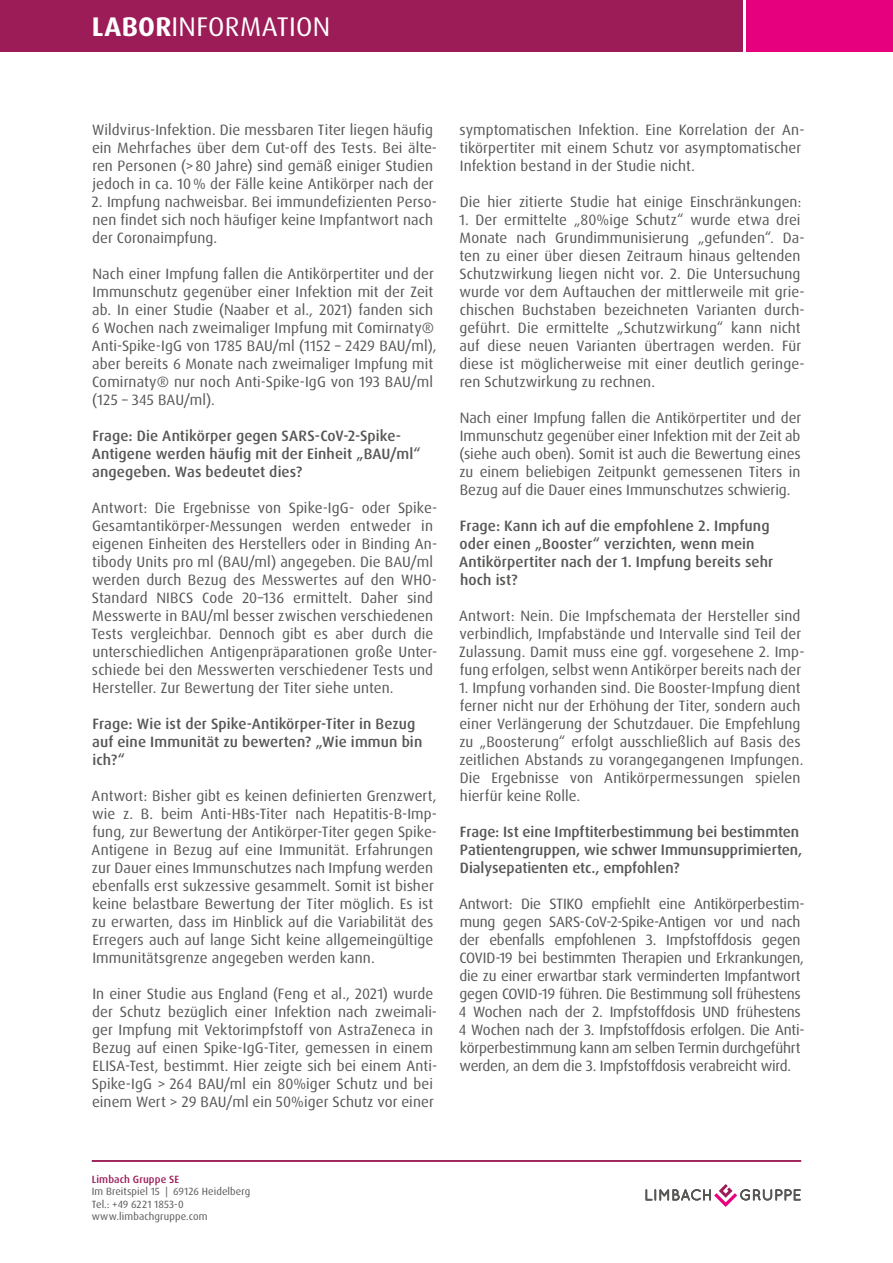
<style>
.page{position:relative;width:893px;height:1263px;background:#fff}
.page>*{position:absolute;margin:0;border:0;box-sizing:border-box;transform-origin:0 0}
.t1{font:27px "Dax Pro";letter-spacing:.01em;color:#fff}
.t2{font:15px/18px "Dax Pro";letter-spacing:.005em;color:#575756}
.t3{font:15px/18px "Dax Pro";letter-spacing:-.015em;color:#575756}
.t4{font:500 15px/18px "Dax Pro";letter-spacing:.005em;color:#575756}
.t5{font:10.5px/12.6px "Dax Pro";letter-spacing:.01em;color:#575756}
.t6{font:500 10.5px "Dax Pro";letter-spacing:.01em;color:#9b1c57}
.s1{font-weight:700}
</style>
<div class="page">
<svg style="left:646px;top:1184px;width:154px;height:23px"></svg>
<div style="left:0;top:0;width:742px;height:51px;background:#9b1c57"></div>
<div style="left:746px;top:0;width:147px;height:51px;background:#e6007d"></div>
<hr style="left:92px;top:1160px;width:709px;height:2px;background:#9b1c57">
<h1 class="t1" style="left:92px;top:9px;width:240px"><span class="s1">LABOR</span>INFORMATION</h1>
<p class="t2" style="left:92px;top:121px;width:347px">Wildvirus-Infektion. Die messbaren Titer liegen häufig ein Mehrfaches über dem Cut-off des Tests. Bei älte&shy;ren Personen (&gt;80 Jahre) sind gemäß einiger Studien jedoch in ca. 10% der Fälle keine Antikörper nach der</p>
<p class="t2" style="left:91px;top:193px;width:347px">2. Impfung nachweisbar. Bei immundefizienten Perso&shy;nen findet sich noch häufiger keine Impfantwort nach der Coronaimpfung.</p>
<p class="t2" style="left:92px;top:265px;width:346px">Nach einer Impfung fallen die Antikörpertiter und der Immunschutz gegenüber einer Infektion mit der Zeit ab. In einer Studie (Naaber et al., 2021) fanden sich 6 Wochen nach zweimaliger Impfung mit Comirnaty® Anti-Spike-IgG von 1785 BAU/ml (1152 – 2429 BAU/ml), aber bereits 6 Monate nach zweimaliger Impfung mit Comirnaty® nur noch Anti-Spike-IgG von 193 BAU/ml (125 – 345 BAU/ml).</p>
<p class="t4" style="left:92px;top:427px;width:330px">Frage: Die Antikörper gegen SARS-CoV-2-Spike-<br>Antigene werden häufig mit der Einheit „BAU/ml“ angegeben. Was bedeutet dies?</p>
<p class="t2" style="left:91px;top:499px;width:347px">Antwort: Die Ergebnisse von Spike-IgG- oder Spike-Gesamtantikörper-Messungen werden entweder in eigenen Einheiten des Herstellers oder in Binding An&shy;tibody Units pro ml (BAU/ml) angegeben. Die BAU/ml werden durch Bezug des Messwertes auf den WHO-Standard NIBCS Code 20–136 ermittelt. Daher sind Messwerte in BAU/ml besser zwischen verschiedenen Tests vergleichbar. Dennoch gibt es aber durch die unterschiedlichen Antigenpräparationen große Unter&shy;schiede bei den Messwerten verschiedener Tests und Hersteller. Zur Bewertung der Titer siehe unten.</p>
<p class="t4" style="left:92px;top:715px;width:332px">Frage: Wie ist der Spike-Antikörper-Titer in Bezug auf eine Immunität zu bewerten? „Wie immun bin ich?“</p>
<p class="t2" style="left:92px;top:787px;width:347px">Antwort: Bisher gibt es keinen definierten Grenzwert, wie z. B. beim Anti-HBs-Titer nach Hepatitis-B-Imp&shy;fung, zur Bewertung der Antikörper-Titer gegen Spike-Antigene in Bezug auf eine Immunität. Erfahrungen zur Dauer eines Immunschutzes nach Impfung werden ebenfalls erst sukzessive gesammelt. Somit ist bisher keine belastbare Bewertung der Titer möglich. Es ist zu erwarten, dass im Hinblick auf die Variabilität des Erregers auch auf lange Sicht keine allgemeingültige Immunitätsgrenze angegeben werden kann.</p>
<p class="t2" style="left:92px;top:985px;width:347px">In einer Studie aus England (Feng et al., 2021) wurde der Schutz bezüglich einer Infektion nach zweimali&shy;ger Impfung mit Vektorimpfstoff von AstraZeneca in Bezug auf einen Spike-IgG-Titer, gemessen in einem ELISA-Test, bestimmt. Hier zeigte sich bei einem Anti-Spike-IgG &gt; 264 BAU/ml ein 80%iger Schutz und bei einem Wert &gt; 29 BAU/ml ein 50%iger Schutz vor einer</p>
<p class="t2" style="left:459px;top:121px;width:347px">symptomatischen Infektion. Eine Korrelation der An&shy;tikörpertiter mit einem Schutz vor asymptomatischer<br>Infektion bestand in der Studie nicht.</p>
<p class="t2" style="left:460px;top:193px;width:343px">Die hier zitierte Studie hat einige Einschränkungen:</p>
<p class="t2" style="left:459px;top:211px;width:347px">1. Der ermittelte „80%ige Schutz“ wurde etwa drei Monate nach Grundimmunisierung „gefunden“. Da&shy;ten zu einer über diesen Zeitraum hinaus geltenden Schutzwirkung liegen nicht vor. 2. Die Untersuchung wurde vor dem Auftauchen der mittlerweile mit grie&shy;chischen Buchstaben bezeichneten Varianten durch&shy;geführt. Die ermittelte „Schutzwirkung“ kann nicht auf diese neuen Varianten übertragen werden. Für diese ist möglicherweise mit einer deutlich geringe&shy;ren Schutzwirkung zu rechnen.</p>
<p class="t2" style="left:459px;top:409px;width:343px;text-align:justify">Nach einer Impfung fallen die Antikörpertiter und der Immunschutz gegenüber einer Infektion mit der Zeit ab (siehe auch oben). Somit ist auch die Bewertung eines zu einem beliebigen Zeitpunkt gemessenen Titers in Bezug auf die Dauer eines Immunschutzes schwierig.</p>
<p class="t4" style="left:459px;top:517px;width:316px">Frage: Kann ich auf die empfohlene 2. Impfung oder einen „Booster“ verzichten, wenn mein Antikörpertiter nach der 1. Impfung bereits sehr hoch ist?</p>
<p class="t2" style="left:459px;top:607px;width:347px">Antwort: Nein. Die Impfschemata der Hersteller sind verbindlich, Impfabstände und Intervalle sind Teil der Zulassung. Damit muss eine ggf. vorgesehene 2. Imp&shy;fung erfolgen, selbst wenn Antikörper bereits nach der</p>
<p class="t2" style="left:459px;top:679px;width:346px">1. Impfung vorhanden sind. Die Booster-Impfung dient ferner nicht nur der Erhöhung der Titer, sondern auch einer Verlängerung der Schutzdauer. Die Empfehlung zu „Boosterung“ erfolgt ausschließlich auf Basis des zeitlichen Abstands zu vorangegangenen Impfungen.<br>Die Ergebnisse von Antikörpermessungen spielen hierfür keine Rolle.</p>
<p class="t4" style="left:460px;top:823px;width:344px">Frage: Ist eine Impftiterbestimmung bei bestimmten<br>Patientengruppen, wie schwer Immunsupprimierten,<br>Dialysepatienten etc., empfohlen?</p>
<p class="t3" style="left:459px;top:895px;width:347px">Antwort: Die STIKO empfiehlt eine Antikörperbestim&shy;mung gegen SARS-CoV-2-Spike-Antigen vor und nach der ebenfalls empfohlenen 3. Impfstoffdosis gegen COVID-19 bei bestimmten Therapien und Erkrankungen, die zu einer erwartbar stark verminderten Impfantwort gegen COVID-19 führen. Die Bestimmung soll frühestens 4 Wochen nach der 2. Impfstoffdosis UND frühestens 4 Wochen nach der 3. Impfstoffdosis erfolgen. Die Anti&shy;körperbestimmung kann am selben Termin durchgeführt werden, an dem die 3. Impfstoffdosis verabreicht wird.</p>
<p class="t6" style="left:92px;top:1172px;width:89px">Limbach Gruppe SE</p>
<p class="t5" style="left:92px;top:1185px;width:160px">Im Breitspiel 15 | 69126 Heidelberg<br>Tel.: +49 6221 1853-0 www.limbachgruppe.com</p>
</div>
